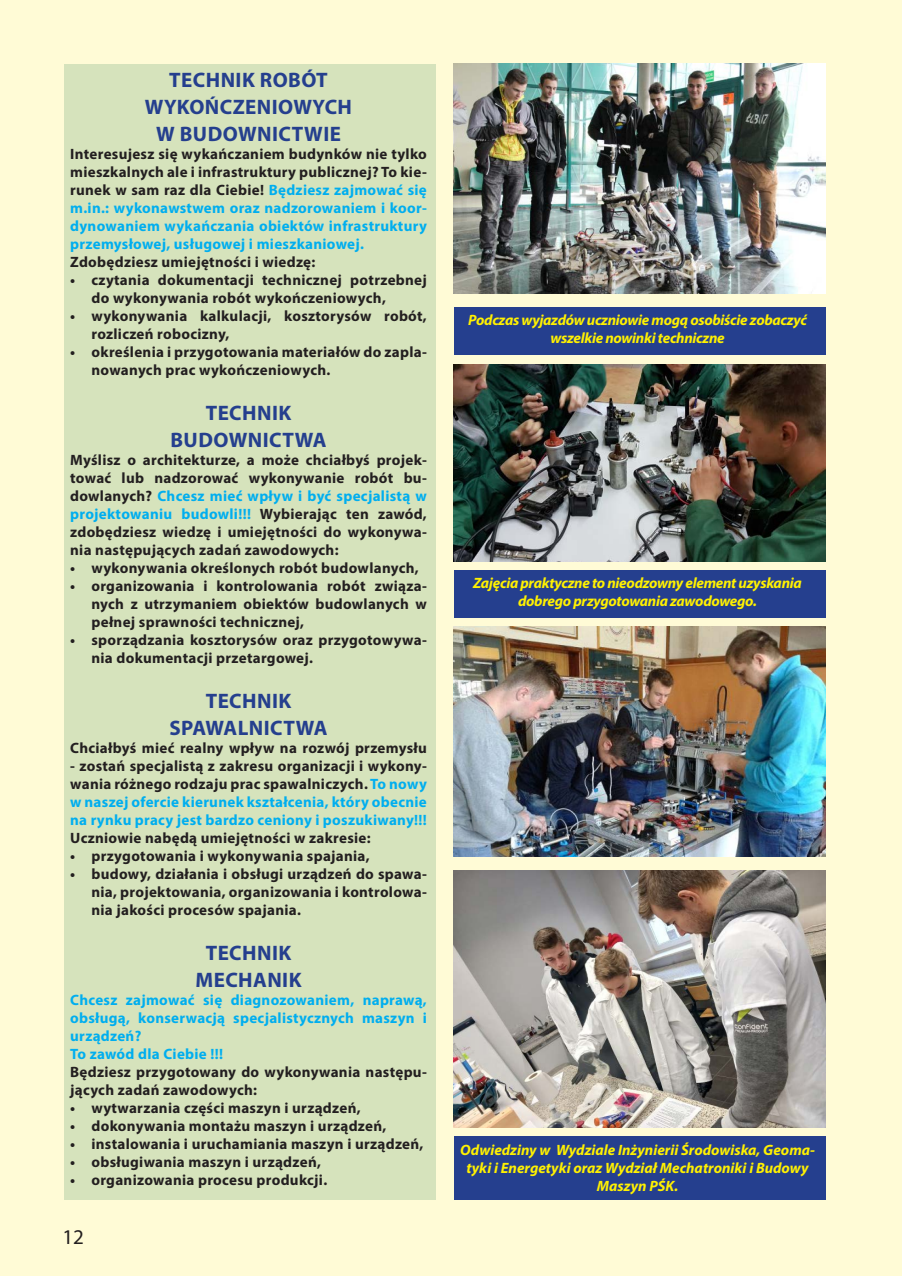
<style>
.page{position:relative;width:902px;height:1276px;background:#fff}
.page>*{position:absolute;margin:0;border:0;box-sizing:border-box;transform-origin:0 0}
.t1{font:700 21px/27px "Myriad Pro";letter-spacing:.02em;color:#253f8e;text-align:center}
.t2{font:21px "Myriad Pro";color:#231f20}
.t3{font:700 15px/18px "Myriad Pro";letter-spacing:.02em;color:#231f20}
.t4{font:700 15px/18px "Myriad Pro";letter-spacing:.02em;color:#00aeef;text-align:justify}
.t5{font:italic 700 15px/18px "Myriad Pro";letter-spacing:-.015em;color:#fff101;text-align:center}
.s1{color:#231f20}
.s2{color:#00aeef}
</style>
<div class="page">
<div style="left:0;top:0;width:901px;height:1276px;background:#fffbd6"></div>
<div style="left:64px;top:64px;width:371px;height:1135px;background:#d6e3bc"></div>
<img style="left:453px;top:64px;width:372px;height:230px">
<img style="left:453px;top:364px;width:372px;height:197px">
<img style="left:454px;top:870px;width:371px;height:258px">
<img style="left:453px;top:627px;width:372px;height:230px">
<div style="left:453px;top:307px;width:372px;height:47px;background:#253f8e"></div>
<div style="left:453px;top:570px;width:372px;height:47px;background:#253f8e"></div>
<div style="left:453px;top:1135px;width:372px;height:64px;background:#253f8e"></div>
<h1 class="t1" style="left:145px;top:65px;width:209px">TECHNIK ROBÓT<br>WYKOŃCZENIOWYCH<br>W BUDOWNICTWIE</h1>
<p class="t4" style="left:70px;top:144px;width:358px"><span class="s1">Interesujesz się wykańczaniem budynków nie tylko mieszkalnych ale i infrastruktury publicznej? To kie&shy;runek w sam raz dla Ciebie!</span> Będziesz zajmować się m.in.: wykonawstwem oraz nadzorowaniem i koor&shy;dynowaniem wykańczania obiektów infrastruktury przemysłowej, usługowej i mieszkaniowej.</p>
<p class="t3" style="left:70px;top:252px;width:247px">Zdobędziesz umiejętności i wiedzę:</p>
<p class="t3" style="left:91px;top:270px;width:337px;text-indent:-21px">• czytania dokumentacji technicznej potrzebnej do wykonywania robót wykończeniowych,</p>
<p class="t3" style="left:91px;top:306px;width:337px;text-indent:-21px">• wykonywania kalkulacji, kosztorysów robót, rozliczeń robocizny,</p>
<p class="t3" style="left:91px;top:342px;width:337px;text-indent:-21px">• określenia i przygotowania materiałów do zapla&shy;nowanych prac wykończeniowych.</p>
<h1 class="t1" style="left:170px;top:398px;width:158px">TECHNIK<br>BUDOWNICTWA</h1>
<p class="t3" style="left:70px;top:450px;width:358px;text-align:justify">Myślisz o architekturze, a może chciałbyś projek&shy;tować lub nadzorować wykonywanie robót bu&shy;dowlanych? <span class="s2">Chcesz mieć wpływ i być specjalistą w projektowaniu budowli!!!</span> Wybierając ten zawód, zdobędziesz wiedzę i umiejętności do wykonywa&shy;nia następujących zadań zawodowych:</p>
<p class="t3" style="left:70px;top:558px;width:350px">• wykonywania określonych robót budowlanych,</p>
<p class="t3" style="left:91px;top:576px;width:337px;text-align:justify;text-indent:-21px">• organizowania i kontrolowania robót związa&shy;nych z utrzymaniem obiektów budowlanych w pełnej sprawności technicznej,</p>
<p class="t3" style="left:91px;top:630px;width:337px;text-indent:-21px">• sporządzania kosztorysów oraz przygotowywa&shy;nia dokumentacji przetargowej.</p>
<h1 class="t1" style="left:169px;top:686px;width:160px">TECHNIK<br>SPAWALNICTWA</h1>
<p class="t3" style="left:70px;top:738px;width:358px">Chciałbyś mieć realny wpływ na rozwój przemysłu</p>
<p class="t4" style="left:70px;top:756px;width:358px"><span class="s1">- zostań specjalistą z zakresu organizacji i wykony&shy;wania różnego rodzaju prac spawalniczych.</span> To nowy w naszej ofercie kierunek kształcenia, który obecnie na rynku pracy jest bardzo ceniony i poszukiwany!!!</p>
<p class="t3" style="left:70px;top:828px;width:302px">Uczniowie nabędą umiejętności w zakresie:</p>
<p class="t3" style="left:70px;top:846px;width:301px">• przygotowania i wykonywania spajania,</p>
<p class="t3" style="left:91px;top:864px;width:337px;text-align:justify;text-indent:-21px">• budowy, działania i obsługi urządzeń do spawa&shy;nia, projektowania, organizowania i kontrolowa&shy;nia jakości procesów spajania.</p>
<h1 class="t1" style="left:195px;top:938px;width:108px">TECHNIK<br>MECHANIK</h1>
<p class="t4" style="left:70px;top:990px;width:358px;text-align:left">Chcesz zajmować się diagnozowaniem, naprawą, obsługą, konserwacją specjalistycznych maszyn i urządzeń?<br>To zawód dla Ciebie !!!</p>
<p class="t3" style="left:70px;top:1062px;width:358px">Będziesz przygotowany do wykonywania następu&shy;jących zadań zawodowych:</p>
<p class="t3" style="left:70px;top:1098px;width:292px">• wytwarzania części maszyn i urządzeń,</p>
<p class="t3" style="left:70px;top:1116px;width:317px">• dokonywania montażu maszyn i urządzeń,</p>
<p class="t3" style="left:70px;top:1134px;width:355px">• instalowania i uruchamiania maszyn i urządzeń,</p>
<p class="t3" style="left:70px;top:1152px;width:252px">• obsługiwania maszyn i urządzeń,</p>
<p class="t3" style="left:70px;top:1170px;width:258px">• organizowania procesu produkcji.</p>
<h1 class="t2" style="left:62px;top:1223px;width:23px">12</h1>
<p class="t5" style="left:468px;top:310px;width:340px">Podczas wyjazdów uczniowie mogą osobiście zobaczyć wszelkie nowinki techniczne</p>
<p class="t5" style="left:473px;top:573px;width:330px">Zajęcia praktyczne to nieodzowny element uzyskania dobrego przygotowania zawodowego.</p>
<p class="t5" style="left:460px;top:1141px;width:356px">Odwiedziny w Wydziale Inżynierii Środowiska, Geoma&shy;tyki i Energetyki oraz Wydział Mechatroniki i Budowy<br>Maszyn PŚK.</p>
</div>
